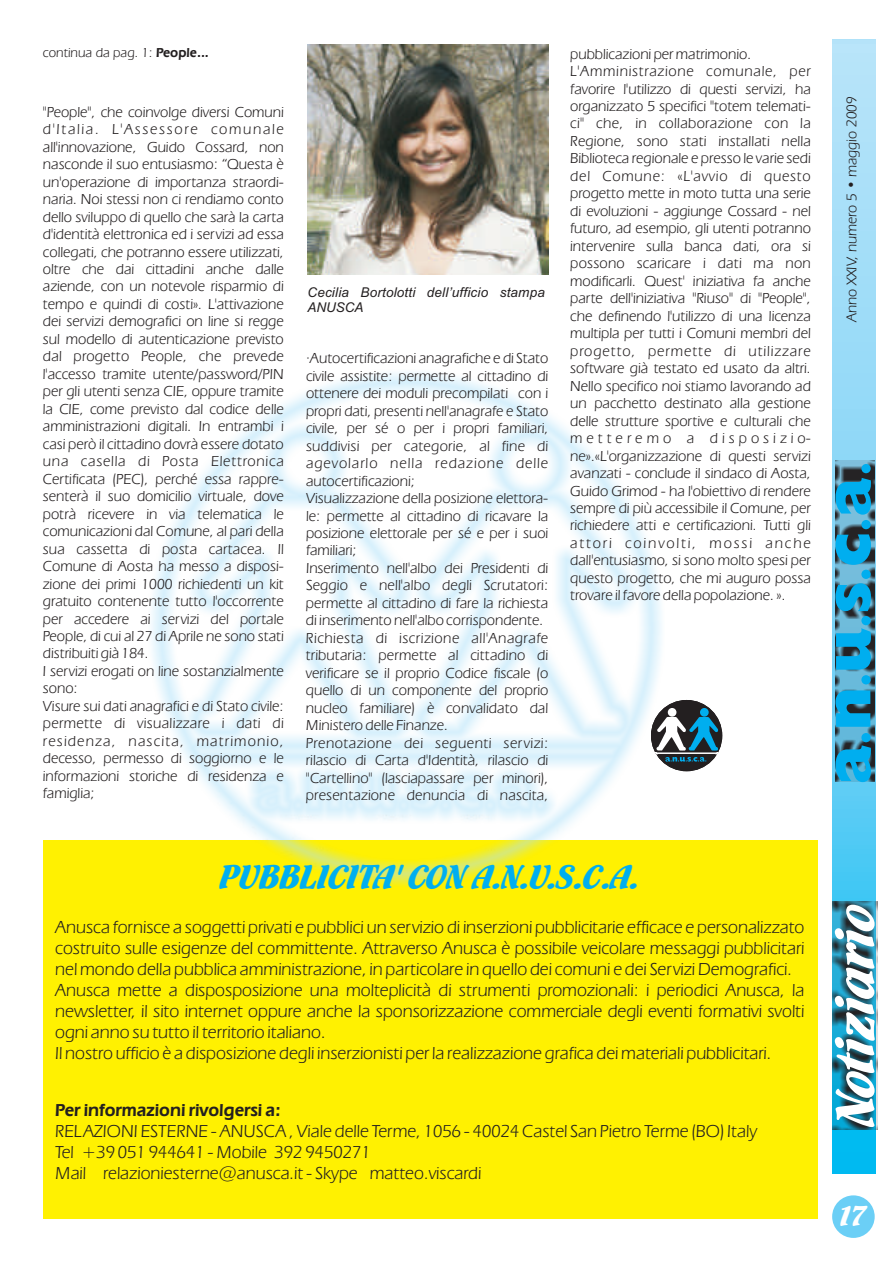
<style>
.page{position:relative;width:893px;height:1263px;background:#fff}
.page>*{position:absolute;margin:0;border:0;box-sizing:border-box;transform-origin:0 0}
.t1{font:57.6px "Flamenco D";color:#fff}
.t2{font:36px "Flamenco D";color:#00aeef}
.t3{font:30px "Flamenco D";color:#fff}
.t4{font:18px/21px "Eras IT Cby BT";color:#231f20}
.t5{font:700 18px "Eras IT Cby BT";color:#231f20}
.t6{font:15px/17.4px "Eras IT Cby BT";color:#231f20}
.t7{font:14.7px "Eras IT Cby BT";color:#231f20}
.t8{font:italic 13.5px/15.1px "Arial";letter-spacing:.015em;color:#231f20}
.t9{font:13.5px "Eras IT Cby BT";color:#231f20}
.s1{font-weight:700}
</style>
<div class="page">
<div style="left:832px;top:1195px;width:43px;height:43px;background:#6bcff6;border-radius:50%"></div>
<svg style="left:832px;top:39px;width:44px;height:1135px;background:#85d6f5"></svg>
<div style="left:832px;top:902px;width:46px;height:228px;background:#231f20;opacity:.98"></div>
<div style="left:836px;top:460px;width:39px;height:322px;background:#231f20;opacity:.98"></div>
<div style="left:861px;top:733px;width:10px;height:9px;background:#00aeef;border-radius:50%"></div>
<svg style="left:835px;top:690px;width:35px;height:37px"></svg>
<div style="left:861px;top:675px;width:10px;height:9px;background:#00aeef;border-radius:50%"></div>
<svg style="left:836px;top:628px;width:35px;height:42px"></svg>
<div style="left:861px;top:616px;width:10px;height:9px;background:#00aeef;border-radius:50%"></div>
<svg style="left:835px;top:583px;width:36px;height:28px"></svg>
<div style="left:861px;top:570px;width:10px;height:9px;background:#00aeef;border-radius:50%"></div>
<svg style="left:835px;top:534px;width:36px;height:31px"></svg>
<div style="left:861px;top:520px;width:10px;height:9px;background:#00aeef;border-radius:50%"></div>
<div style="left:861px;top:464px;width:10px;height:9px;background:#00aeef;border-radius:50%"></div>
<svg style="left:835px;top:745px;width:36px;height:37px"></svg>
<svg style="left:835px;top:478px;width:36px;height:37px"></svg>
<div style="left:43px;top:840px;width:774px;height:378px;background:#fff101"></div>
<img style="left:151px;top:372px;width:513px;height:514px">
<div style="left:651px;top:700px;width:71px;height:71px;background:#231f20;border:1px solid #231f20;border-radius:35px"></div>
<div style="left:651px;top:700px;width:71px;height:71px;border:1px solid #231f20;border-radius:35px"></div>
<div style="left:700px;top:708px;width:9px;height:9px;background:#00aeef;border-radius:50%"></div>
<div style="left:668px;top:708px;width:8px;height:9px;background:#fff;border-radius:50%"></div>
<svg style="left:655px;top:717px;width:63px;height:45px"></svg>
<img style="left:307px;top:45px;width:241px;height:230px">
<p class="t9" style="left:43px;top:47px;width:168px">continua da pag. 1: <span class="s1">People...</span></p>
<p class="t6" style="left:43px;top:104px;width:243px">"People", che coinvolge diversi Comuni d'Italia. L'Assessore comunale all'innovazione, Guido Cossard, non nasconde il suo entusiasmo: “Questa è un'operazione di importanza straordi&shy;naria. Noi stessi non ci rendiamo conto dello sviluppo di quello che sarà la carta d'identità elettronica ed i servizi ad essa collegati, che potranno essere utilizzati, oltre che dai cittadini anche dalle aziende, con un notevole risparmio di tempo e quindi di costi». L'attivazione dei servizi demografici on line si regge sul modello di autenticazione previsto dal progetto People, che prevede l'accesso tramite utente/password/PIN per gli utenti senza CIE, oppure tramite la CIE, come previsto dal codice delle amministrazioni digitali. In entrambi i casi però il cittadino dovrà essere dotato una casella di Posta Elettronica Certificata (PEC), perché essa rappre&shy;senterà il suo domicilio virtuale, dove potrà ricevere in via telematica le comunicazioni dal Comune, al pari della sua cassetta di posta cartacea. Il Comune di Aosta ha messo a disposi&shy;zione dei primi 1000 richiedenti un kit gratuito contenente tutto l'occorrente per accedere ai servizi del portale People, di cui al 27 di Aprile ne sono stati distribuiti già 184.<br>I servizi erogati on line sostanzialmente sono:<br>Visure sui dati anagrafici e di Stato civile: permette di visualizzare i dati di residenza, nascita, matrimonio, decesso, permesso di soggiorno e le informazioni storiche di residenza e famiglia;</p>
<p class="t8" style="left:307px;top:286px;width:239px">Cecilia Bortolotti dell’ufficio stampa<br>ANUSCA</p>
<p class="t6" style="left:306px;top:351px;width:244px">·Autocertificazioni anagrafiche e di Stato civile assistite: permette al cittadino di ottenere dei moduli precompilati con i propri dati, presenti nell'anagrafe e Stato civile, per sé o per i propri familiari, suddivisi per categorie, al fine di agevolarlo nella redazione delle autocertificazioni;<br>Visualizzazione della posizione elettora&shy;le: permette al cittadino di ricavare la posizione elettorale per sé e per i suoi familiari;<br>Inserimento nell'albo dei Presidenti di Seggio e nell'albo degli Scrutatori: permette al cittadino di fare la richiesta di inserimento nell'albo corrispondente.<br>Richiesta di iscrizione all'Anagrafe tributaria: permette al cittadino di verificare se il proprio Codice fiscale (o quello di un componente del proprio nucleo familiare) è convalidato dal Ministero delle Finanze.<br>Prenotazione dei seguenti servizi: rilascio di Carta d'Identità, rilascio di "Cartellino" (lasciapassare per minori), presentazione denuncia di nascita,</p>
<p class="t6" style="left:570px;top:46px;width:242px">pubblicazioni per matrimonio.<br>L'Amministrazione comunale, per favorire l'utilizzo di questi servizi, ha organizzato 5 specifici "totem telemati&shy;ci" che, in collaborazione con la Regione, sono stati installati nella Biblioteca regionale e presso le varie sedi del Comune: «L'avvio di questo progetto mette in moto tutta una serie di evoluzioni - aggiunge Cossard - nel futuro, ad esempio, gli utenti potranno intervenire sulla banca dati, ora si possono scaricare i dati ma non modificarli. Quest' iniziativa fa anche parte dell'iniziativa "Riuso" di "People", che definendo l'utilizzo di una licenza multipla per tutti i Comuni membri del progetto, permette di utilizzare software già testato ed usato da altri.<br>Nello specifico noi stiamo lavorando ad un pacchetto destinato alla gestione delle strutture sportive e culturali che metteremo a disposizio&shy;ne».«L'organizzazione di questi servizi avanzati - conclude il sindaco di Aosta, Guido Grimod - ha l'obiettivo di rendere sempre di più accessibile il Comune, per richiedere atti e certificazioni. Tutti gli attori coinvolti, mossi anche dall'entusiasmo, si sono molto spesi per questo progetto, che mi auguro possa trovare il favore della popolazione. ».</p>
<p class="t7" style="left:845px;top:322px;width:227px;rotate:-90deg">Anno XXIV, numero 5 • maggio 2009</p>
<h2 class="t2" style="left:220px;top:859px;width:421px">PUBBLICITA' CON A.N.U.S.C.A.</h2>
<p class="t4" style="left:55px;top:918px;width:751px">Anusca fornisce a soggetti privati e pubblici un servizio di inserzioni pubblicitarie efficace e personalizzato costruito sulle esigenze del committente. Attraverso Anusca è possibile veicolare messaggi pubblicitari nel mondo della pubblica amministrazione, in particolare in quello dei comuni e dei Servizi Demografici.<br>Anusca mette a disposposizione una molteplicità di strumenti promozionali: i periodici Anusca, la newsletter, il sito internet oppure anche la sponsorizzazione commerciale degli eventi formativi svolti ogni anno su tutto il territorio italiano.<br>Il nostro ufficio è a disposizione degli inserzionisti per la realizzazione grafica dei materiali pubblicitari.</p>
<p class="t5" style="left:55px;top:1102px;width:227px">Per informazioni rivolgersi a:</p>
<p class="t4" style="left:55px;top:1122px;width:703px">RELAZIONI ESTERNE - ANUSCA , Viale delle Terme, 1056 - 40024 Castel San Pietro Terme (BO) Italy<br>Tel +39 051 944641 - Mobile 392 9450271<br>Mail relazioniesterne@anusca.it - Skype matteo.viscardi</p>
<h1 class="t1" style="left:827px;top:1125px;width:225px;rotate:-90deg">Notiziario</h1>
<h3 class="t3" style="left:836px;top:1201px;width:32px">17</h3>
</div>
